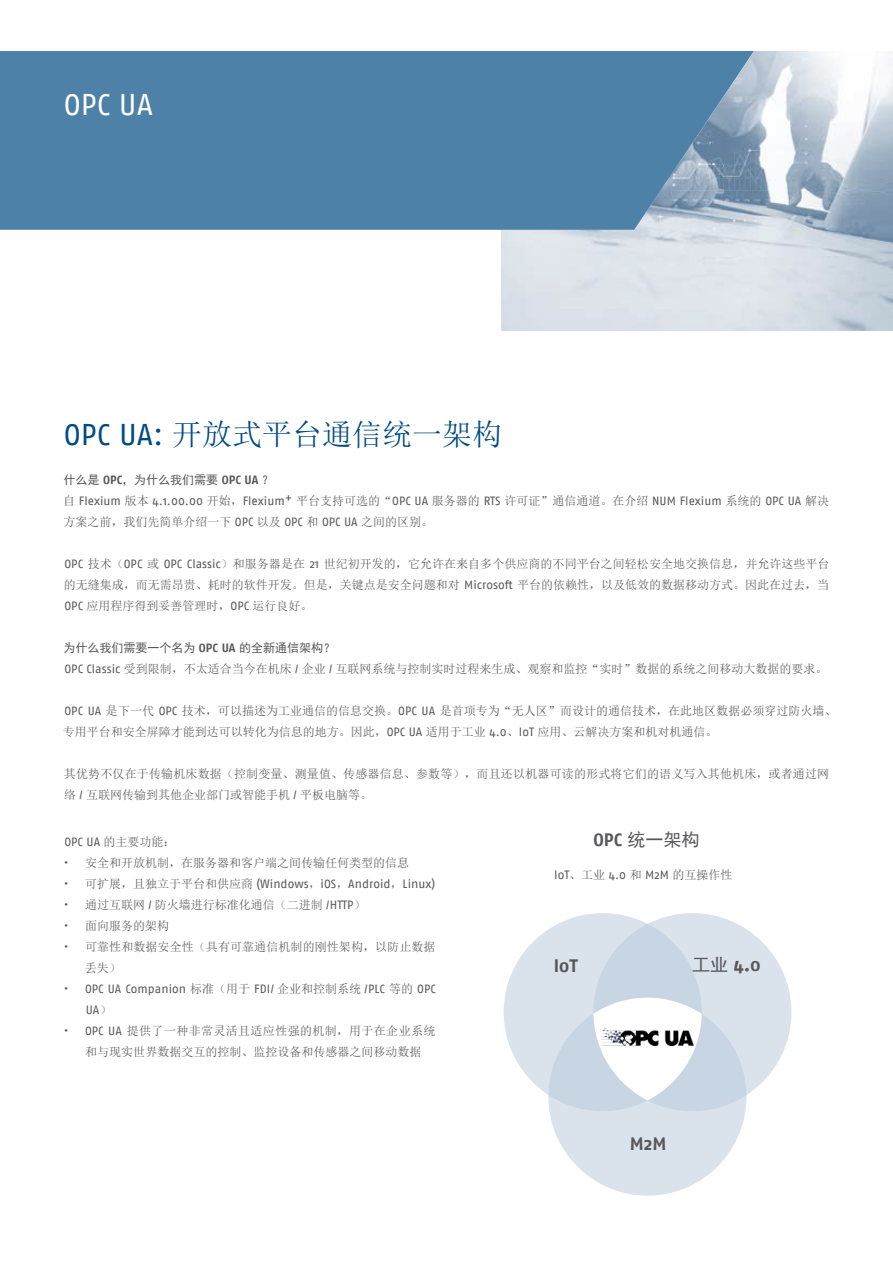
<style>
.page{position:relative;width:893px;height:1263px;background:#fff}
.page>*{position:absolute;margin:0;border:0;box-sizing:border-box;transform-origin:0 0}
.t1{font:30px "Sim Sun";color:#004b83}
.t2{font:30px "Fago No";color:#fff}
.t3{font:700 18px "Fago No";color:#58585b}
.t4{font:18px "Sim Hei";color:#58585b}
.t5{font:12px/21px "Sim Sun";color:#58585b}
.t6{font:12px/21px "Fago No";color:#58585b}
.t7{font:12px "Sim Hei";color:#58585b}
.s1{font-family:"Fago No"}
.s2{font-family:"Fago No";font-weight:700}
.s3{font-family:"Sim Sun"}
.s4{font-family:"Sim Hei";font-weight:400}
</style>
<div class="page">
<img style="left:501px;top:51px;width:392px;height:279px">
<svg style="left:0;top:51px;width:754px;height:179px;background:#5284a9"></svg>
<svg style="left:504px;top:913px;width:287px;height:283px"></svg>
<img style="left:602px;top:1029px;width:91px;height:16px">
<h1 class="t2" style="left:64px;top:88px;width:91px">OPC UA</h1>
<h1 class="t1" style="left:64px;top:419px;width:440px"><span class="s1">OPC UA:</span> 开放式平台通信统一架构</h1>
<p class="t7" style="left:64px;top:473px;width:211px">什么是 <span class="s2">OPC</span>，为什么我们需要 <span class="s2">OPC UA</span> ？</p>
<p class="t6" style="left:63px;top:490px;width:767px"><span class="s3">自</span> Flexium <span class="s3">版本</span> 4.1.00.00 <span class="s3">开始，</span>Flexium+ <span class="s3">平台支持可选的“</span>OPC UA <span class="s3">服务器的</span> RTS <span class="s3">许可证”通信通道。在介绍</span> NUM Flexium <span class="s3">系统的</span> OPC UA <span class="s3">解决</span></p>
<p class="t5" style="left:63px;top:511px;width:371px">方案之前，我们先简单介绍一下 <span class="s1">OPC</span> 以及 <span class="s1">OPC</span> 和 <span class="s1">OPC UA</span> 之间的区别。</p>
<p class="t5" style="left:64px;top:553px;width:767px;text-align:justify"><span class="s1">OPC</span> 技术（<span class="s1">OPC</span> 或 <span class="s1">OPC Classic</span>）和服务器是在 <span class="s1">21</span> 世纪初开发的，它允许在来自多个供应商的不同平台之间轻松安全地交换信息，并允许这些平台的无缝集成，而无需昂贵、耗时的软件开发。但是，关键点是安全问题和对 <span class="s1">Microsoft</span> 平台的依赖性，以及低效的数据移动方式。因此在过去，当<span class="s1">OPC</span> 应用程序得到妥善管理时，<span class="s1">OPC</span> 运行良好。</p>
<p class="t7" style="left:63px;top:641px;width:273px">为什么我们需要一个名为 <span class="s2">OPC UA</span> 的全新通信架构？</p>
<p class="t5" style="left:64px;top:658px;width:765px"><span class="s1">OPC Classic</span> 受到限制，不太适合当今在机床 <span class="s1">/</span> 企业 <span class="s1">/</span> 互联网系统与控制实时过程来生成、观察和监控“实时”数据的系统之间移动大数据的要求。</p>
<p class="t5" style="left:63px;top:700px;width:775px"><span class="s1">OPC UA</span> 是下一代 <span class="s1">OPC</span> 技术，可以描述为工业通信的信息交换。<span class="s1">OPC UA</span> 是首项专为“无人区”而设计的通信技术，在此地区数据必须穿过防火墙、专用平台和安全屏障才能到达可以转化为信息的地方。因此，<span class="s1">OPC UA</span> 适用于工业 <span class="s1">4.0</span>、<span class="s1">IoT</span> 应用、云解决方案和机对机通信。</p>
<p class="t5" style="left:64px;top:763px;width:767px">其优势不仅在于传输机床数据（控制变量、测量值、传感器信息、参数等），而且还以机器可读的形式将它们的语义写入其他机床，或者通过网络 <span class="s1">/</span> 互联网传输到其他企业部门或智能手机 <span class="s1">/</span> 平板电脑等。</p>
<p class="t5" style="left:64px;top:831px;width:113px"><span class="s1">OPC UA</span> 的主要功能：</p>
<p class="t5" style="left:64px;top:852px;width:347px"><span class="s1">•</span> 安全和开放机制，在服务器和客户端之间传输任何类型的信息</p>
<p class="t6" style="left:64px;top:873px;width:373px">• <span class="s3">可扩展，且独立于平台和供应商</span> (Windows<span class="s3">，</span>iOS<span class="s3">，</span>Android<span class="s3">，</span>Linux)</p>
<p class="t5" style="left:64px;top:894px;width:303px"><span class="s1">•</span> 通过互联网 <span class="s1">/</span> 防火墙进行标准化通信（二进制 <span class="s1">/HTTP</span>）</p>
<p class="t5" style="left:64px;top:915px;width:107px"><span class="s1">•</span> 面向服务的架构</p>
<p class="t5" style="left:85px;top:936px;width:352px;text-indent:-21px"><span class="s1">•</span> 可靠性和数据安全性（具有可靠通信机制的刚性架构，以防止数据丢失）</p>
<p class="t6" style="left:86px;top:978px;width:352px;text-indent:-22px">• OPC UA Companion <span class="s3">标准（用于</span> FDI/ <span class="s3">企业和控制系统</span> /PLC <span class="s3">等的</span> OPC<br>UA<span class="s3">）</span></p>
<p class="t5" style="left:85px;top:1020px;width:352px;text-indent:-21px"><span class="s1">• OPC UA</span> 提供了一种非常灵活且适应性强的机制，用于在企业系统和与现实世界数据交互的控制、监控设备和传感器之间移动数据</p>
<h2 class="t4" style="left:593px;top:831px;width:108px"><span class="s2">OPC</span> 统一架构</h2>
<p class="t6" style="left:554px;top:864px;width:180px">IoT<span class="s3">、工业</span> 4.0 <span class="s3">和</span> M2M <span class="s3">的互操作性</span></p>
<h2 class="t3" style="left:554px;top:955px;width:25px">IoT</h2>
<h2 class="t3" style="left:692px;top:954px;width:70px"><span class="s4">工业</span> 4.0</h2>
<h2 class="t3" style="left:630px;top:1133px;width:38px">M2M</h2>
</div>
